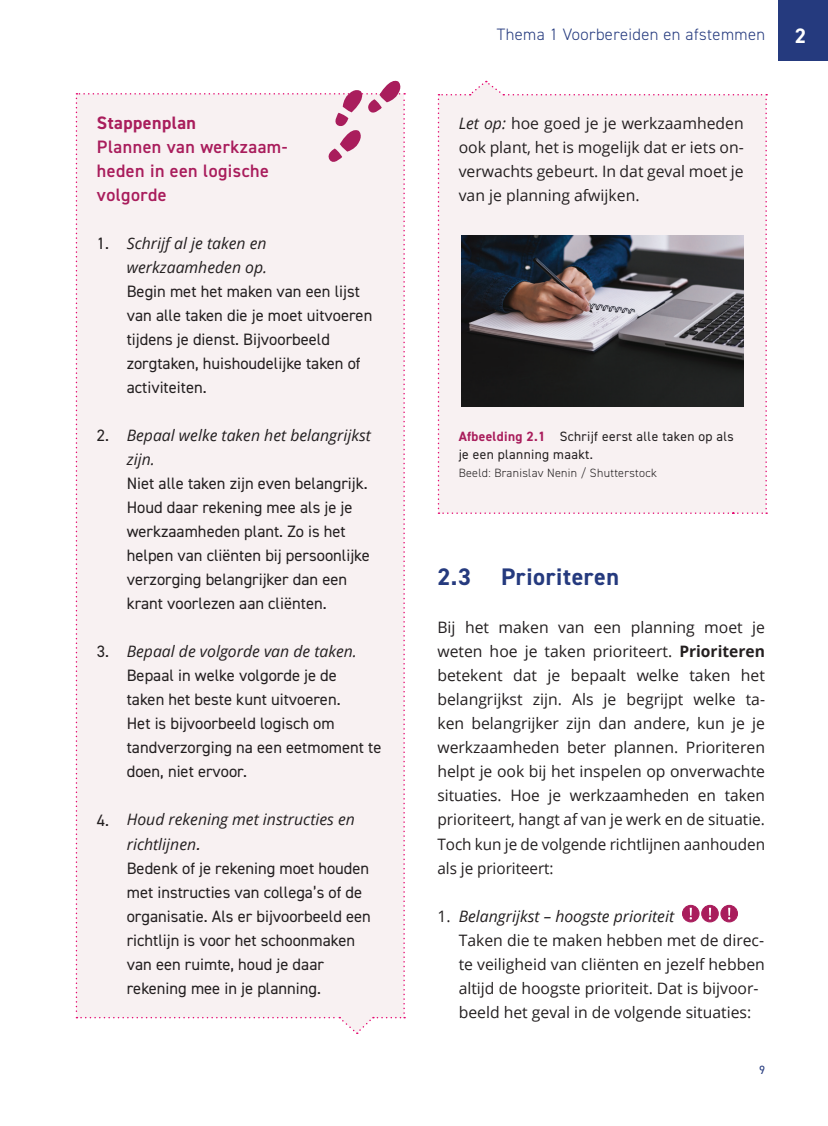
<style>
.page{position:relative;width:828px;height:1126px;background:#fff}
.page>*{position:absolute;margin:0;border:0;box-sizing:border-box;transform-origin:0 0}
.t1{font:700 24px "DIN2014";letter-spacing:.025em;color:#253a7e}
.t2{font:700 21px "DIN2014";color:#fff}
.t3{font:600 18px/24px "DIN2014";letter-spacing:.025em;color:#a91d5c}
.t4{font:700 18px "DIN2014";letter-spacing:.025em;color:#a91d5c}
.t5{font:16.5px/24px "DIN2014";color:#231f20}
.t6{font:300 16.5px "DIN2014";letter-spacing:.025em;color:#253a7e}
.t7{font:15.75px/24px "Open Sans";color:#231f20;text-align:justify}
.t8{font:italic 15.75px/24px "Open Sans";color:#231f20}
.t9{font:13.5px/18px "DIN2014";letter-spacing:.025em;color:#231f20}
.t10{font:300 12px "DIN2014";letter-spacing:.025em;color:#231f20}
.t11{font:12px "DIN2014";color:#253a7e}
.s1{font-family:"DIN2014";font-style:normal;font-size:16.5px}
.s2{font-family:"DIN2014";font-size:16.5px}
.s3{font-style:italic}
.s4{font-weight:700;color:#a91d5c}
.s5{font-weight:700}
</style>
<div class="page">
<div style="left:777px;top:0;width:50px;height:61px;background:#253a7e"></div>
<svg style="left:437px;top:81px;width:330px;height:433px"></svg>
<div style="left:76px;top:80px;width:329px;height:953px;background:#f8f1f2"></div>
<img style="left:461px;top:235px;width:282px;height:171px">
<div style="left:682px;top:905px;width:17px;height:16px;background:#a91d5c;border-radius:50%"></div>
<div style="left:682px;top:904px;width:17px;height:17px;border:1px solid #a91d5c;border-radius:50%"></div>
<svg style="left:689px;top:907px;width:2px;height:12px"></svg>
<div style="left:701px;top:905px;width:17px;height:16px;background:#a91d5c;border-radius:50%"></div>
<div style="left:701px;top:904px;width:17px;height:17px;border:1px solid #a91d5c;border-radius:50%"></div>
<svg style="left:708px;top:907px;width:3px;height:12px"></svg>
<div style="left:720px;top:905px;width:17px;height:16px;background:#a91d5c;border-radius:50%"></div>
<div style="left:720px;top:904px;width:17px;height:17px;border:1px solid #a91d5c;border-radius:50%"></div>
<svg style="left:728px;top:907px;width:2px;height:12px"></svg>
<p class="t4" style="left:97px;top:111px;width:101px">Stappenplan</p>
<p class="t3" style="left:97px;top:134px;width:192px">Plannen van werkzaam&shy;heden in een logische volgorde</p>
<p class="t8" style="left:97px;top:231px;width:172px;text-align:right"><span class="s1">1.</span> Schrijf al je taken en werkzaamheden op.</p>
<p class="t5" style="left:127px;top:279px;width:247px">Begin met het maken van een lijst van alle taken die je moet uitvoeren tijdens je dienst. Bijvoorbeeld zorgtaken, huishoudelijke taken of activiteiten.</p>
<p class="t8" style="left:127px;top:423px;width:245px;text-indent:-30px"><span class="s1">2.</span> Bepaal welke taken het belangrijkst zijn.</p>
<p class="t5" style="left:127px;top:471px;width:244px">Niet alle taken zijn even belangrijk.<br>Houd daar rekening mee als je je werkzaamheden plant. Zo is het helpen van cliënten bij persoonlijke verzorging belangrijker dan een krant voorlezen aan cliënten.</p>
<p class="t8" style="left:97px;top:639px;width:261px"><span class="s1">3.</span> Bepaal de volgorde van de taken.</p>
<p class="t5" style="left:127px;top:663px;width:256px">Bepaal in welke volgorde je de<br>taken het beste kunt uitvoeren.<br>Het is bijvoorbeeld logisch om tandverzorging na een eetmoment te doen, niet ervoor.</p>
<p class="t8" style="left:127px;top:807px;width:229px;text-indent:-30px"><span class="s1">4.</span> Houd rekening met instructies en richtlijnen<span class="s2">.</span></p>
<p class="t5" style="left:127px;top:855px;width:245px">Bedenk of je rekening moet houden met instructies van collega’s of de organisatie. Als er bijvoorbeeld een richtlijn is voor het schoonmaken van een ruimte, houd je daar rekening mee in je planning.</p>
<p class="t6" style="left:496px;top:24px;width:270px">Thema 1 Voorbereiden en afstemmen</p>
<h2 class="t2" style="left:794px;top:22px;width:13px">2</h2>
<p class="t7" style="left:458px;top:111px;width:286px"><span class="s3">Let op:</span> hoe goed je je werkzaamheden ook plant, het is mogelijk dat er iets on&shy;verwachts gebeurt. In dat geval moet je van je planning afwijken.</p>
<p class="t9" style="left:458px;top:427px;width:277px"><span class="s4">Afbeelding 2.1</span> Schrijf eerst alle taken op als je een planning maakt.</p>
<p class="t10" style="left:458px;top:465px;width:200px">Beeld: Branislav Nenin / Shutterstock</p>
<h1 class="t1" style="left:437px;top:561px;width:35px">2.3</h1>
<h1 class="t1" style="left:501px;top:561px;width:119px">Prioriteren</h1>
<p class="t7" style="left:437px;top:615px;width:329px">Bij het maken van een planning moet je weten hoe je taken prioriteert. <span class="s5">Prioriteren </span>betekent dat je bepaalt welke taken het belangrijkst zijn. Als je begrijpt welke ta&shy;ken belangrijker zijn dan andere, kun je je werkzaamheden beter plannen. Prioriteren helpt je ook bij het inspelen op onverwachte situaties. Hoe je werkzaamheden en taken prioriteert, hangt af van je werk en de situatie.<br>Toch kun je de volgende richtlijnen aanhouden als je prioriteert:</p>
<p class="t7" style="left:458px;top:903px;width:307px;text-align:left;text-indent:-21px">1. <span class="s3">Belangrijkst – hoogste prioriteit<br></span>Taken die te maken hebben met de direc&shy;te veiligheid van cliënten en jezelf hebben altijd de hoogste prioriteit. Dat is bijvoor&shy;beeld het geval in de volgende situaties:</p>
<p class="t11" style="left:759px;top:1062px;width:7px">9</p>
</div>
